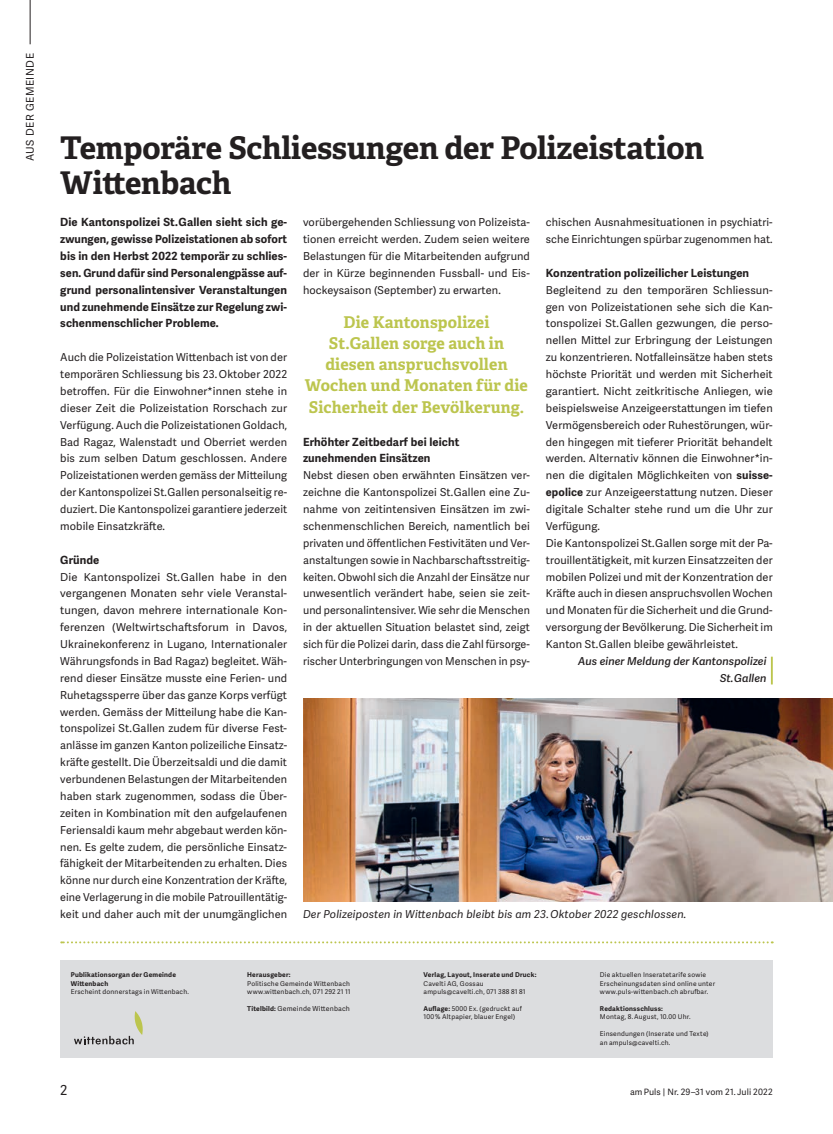
<style>
.page{position:relative;width:833px;height:1134px;background:#fff}
.page>*{position:absolute;margin:0;border:0;box-sizing:border-box;transform-origin:0 0}
._05_Hauptartikel_Tit{font:700 31.25px/35px "Adelle";letter-spacing:-.005em;color:#231f20}
._05_Hauptartikel_Zit{font:700 16.25px/21.2px "Adelle";letter-spacing:.01em;color:#bcc54e;text-align:center}
.t1{font:13.75px "Adelle Sans";color:#231f20}
._05_Hauptartikel_Lea{font:700 11.25px/16.9px "Adelle Sans";letter-spacing:.01em;color:#231f20;text-align:justify}
._05_Hauptartikel_Zwi{font:700 11.25px/16.9px "Adelle Sans";letter-spacing:.01em;color:#231f20}
._05_Hauptartikel_Gru{font:11px/16.9px "Adelle Sans";letter-spacing:.01em;color:#231f20;text-align:justify}
._05_Hauptartikel_Bil{font:italic 11px "Adelle Sans";letter-spacing:.015em;color:#231f20}
._05_Hauptartikel_Aut{font:italic 600 11px/16.9px "Adelle Sans";letter-spacing:.005em;color:#231f20;text-align:right}
.t2{font:10.62px "Adelle Sans";letter-spacing:.05em;color:#231f20}
.t3{font:8.75px "Adelle Sans";letter-spacing:.01em;color:#231f20}
._00_Impressum{font:6.88px "Adelle Sans";letter-spacing:.03em;color:#231f20}
._00_Impressum-2{font:6.62px/8.5px "Adelle Sans";letter-spacing:.03em;color:#231f20}
._00_Impressum-3{font:700 6.62px/8.5px "Adelle Sans";letter-spacing:.03em;color:#231f20}
.s1{font-weight:700}
.s2{font-weight:400}
.s3{font-weight:700;font-size:6.62px}
</style>
<div class="page">
<hr style="left:30px;top:0;width:1px;height:44px;background:#231f20">
<svg style="left:771px;top:657px;width:1px;height:27px"></svg>
<svg style="left:61px;top:941px;width:711px;height:2px"></svg>
<img style="left:303px;top:699px;width:530px;height:202px">
<div style="left:60px;top:960px;width:712px;height:98px;background:#dcdddf"></div>
<svg style="left:74px;top:1011px;width:69px;height:33px"></svg>
<p class="t2" style="left:24px;top:161px;width:110px;rotate:-90deg">AUS DER GEMEINDE</p>
<p class="_05_Hauptartikel_Tit" style="left:60px;top:130px;width:645px">Temporäre Schliessungen der Polizeistation<br>Wittenbach</p>
<p class="_05_Hauptartikel_Lea" style="left:60px;top:214px;width:228px">Die Kantonspolizei St.Gallen sieht sich ge&shy;zwungen, gewisse Polizeistationen ab sofort bis in den Herbst 2022 temporär zu schlies&shy;sen. Grund dafür sind Personalengpässe auf&shy;grund personalintensiver Veranstaltungen und zunehmende Einsätze zur Regelung zwi&shy;schenmenschlicher Probleme.</p>
<p class="_05_Hauptartikel_Gru" style="left:60px;top:349px;width:228px">Auch die Polizeistation Wittenbach ist von der temporären Schliessung bis 23. Oktober 2022 betroffen. Für die Einwohner*innen stehe in dieser Zeit die Polizeistation Rorschach zur Verfügung. Auch die Polizeistationen Goldach, Bad Ragaz, Walenstadt und Oberriet werden bis zum selben Datum geschlossen. Andere Polizeistationen werden gemäss der Mitteilung der Kantonspolizei St.Gallen personalseitig re&shy;duziert. Die Kantonspolizei garantiere jederzeit mobile Einsatzkräfte.</p>
<p class="_05_Hauptartikel_Zwi" style="left:60px;top:551px;width:41px">Gründe</p>
<p class="_05_Hauptartikel_Gru" style="left:60px;top:569px;width:228px">Die Kantonspolizei St.Gallen habe in den vergangenen Monaten sehr viele Veranstal&shy;tungen, davon mehrere internationale Kon&shy;ferenzen (Weltwirtschaftsforum in Davos, Ukrainekonferenz in Lugano, Internationaler Währungsfonds in Bad Ragaz) begleitet. Wäh&shy;rend dieser Einsätze musste eine Ferien- und Ruhetagssperre über das ganze Korps verfügt werden. Gemäss der Mitteilung habe die Kan&shy;tonspolizei St.Gallen zudem für diverse Fest&shy;anlässe im ganzen Kanton polizeiliche Einsatz&shy;kräfte gestellt. Die Überzeitsaldi und die damit verbundenen Belastungen der Mitarbeitenden haben stark zugenommen, sodass die Über&shy;zeiten in Kombination mit den aufgelaufenen Feriensaldi kaum mehr abgebaut werden kön&shy;nen. Es gelte zudem, die persönliche Einsatz&shy;fähigkeit der Mitarbeitenden zu erhalten. Dies könne nur durch eine Konzentration der Kräfte, eine Verlagerung in die mobile Patrouillentätig&shy;keit und daher auch mit der unumgänglichen</p>
<p class="_05_Hauptartikel_Gru" style="left:303px;top:214px;width:228px">vorübergehenden Schliessung von Polizeista&shy;tionen erreicht werden. Zudem seien weitere Belastungen für die Mitarbeitenden aufgrund der in Kürze beginnenden Fussball- und Eis&shy;hockeysaison (September) zu erwarten.</p>
<p class="_05_Hauptartikel_Gru" style="left:546px;top:214px;width:228px">chischen Ausnahmesituationen in psychiatri&shy;sche Einrichtungen spürbar zugenommen hat.</p>
<p class="_05_Hauptartikel_Zwi" style="left:546px;top:265px;width:205px">Konzentration polizeilicher Leistungen</p>
<p class="_05_Hauptartikel_Gru" style="left:546px;top:282px;width:228px">Begleitend zu den temporären Schliessun&shy;gen von Polizeistationen sehe sich die Kan&shy;tonspolizei St.Gallen gezwungen, die perso&shy;nellen Mittel zur Erbringung der Leistungen zu konzentrieren. Notfalleinsätze haben stets höchste Priorität und werden mit Sicherheit garantiert. Nicht zeitkritische Anliegen, wie beispielsweise Anzeigeerstattungen im tiefen Vermögensbereich oder Ruhestörungen, wür&shy;den hingegen mit tieferer Priorität behandelt werden. Alternativ können die Einwohner*in&shy;nen die digitalen Möglichkeiten von <span class="s1">suisse&shy;epolice</span> zur Anzeigeerstattung nutzen. Dieser digitale Schalter stehe rund um die Uhr zur Verfügung.</p>
<p class="_05_Hauptartikel_Gru" style="left:546px;top:535px;width:228px">Die Kantonspolizei St.Gallen sorge mit der Pa&shy;trouillentätigkeit, mit kurzen Einsatzzeiten der mobilen Polizei und mit der Konzentration der Kräfte auch in diesen anspruchsvollen Wochen und Monaten für die Sicherheit und die Grund&shy;versorgung der Bevölkerung. Die Sicherheit im Kanton St.Gallen bleibe gewährleistet.</p>
<p class="_05_Hauptartikel_Aut" style="left:578px;top:653px;width:190px">Aus einer Meldung der Kantonspolizei<br>St.Gallen</p>
<p class="_05_Hauptartikel_Zit" style="left:305px;top:311px;width:224px">Die Kantonspolizei<br>St.Gallen sorge auch in diesen anspruchsvollen<br>Wochen und Monaten für die<br>Sicherheit der Bevölkerung.</p>
<p class="_05_Hauptartikel_Zwi" style="left:303px;top:433px;width:158px">Erhöhter Zeitbedarf bei leicht zunehmenden Einsätzen</p>
<p class="_05_Hauptartikel_Gru" style="left:303px;top:467px;width:228px">Nebst diesen oben erwähnten Einsätzen ver&shy;zeichne die Kantonspolizei St.Gallen eine Zu&shy;nahme von zeitintensiven Einsätzen im zwi&shy;schenmenschlichen Bereich, namentlich bei privaten und öffentlichen Festivitäten und Ver&shy;anstaltungen sowie in Nachbarschaftsstreitig&shy;keiten. Obwohl sich die Anzahl der Einsätze nur unwesentlich verändert habe, seien sie zeit&shy;und personalintensiver. Wie sehr die Menschen in der aktuellen Situation belastet sind, zeigt sich für die Polizei darin, dass die Zahl fürsorge&shy;rischer Unterbringungen von Menschen in psy-</p>
<p class="_05_Hauptartikel_Bil" style="left:303px;top:908px;width:385px">Der Polizeiposten in Wittenbach bleibt bis am 23. Oktober 2022 geschlossen.</p>
<p class="_00_Impressum-3" style="left:71px;top:971px;width:120px">Publikationsorgan der Gemeinde<br>Wittenbach<br><span class="s2">Erscheint donnerstags in Wittenbach.</span></p>
<p class="_00_Impressum-2" style="left:247px;top:971px;width:104px"><span class="s1">Herausgeber:<br></span>Politische Gemeinde Wittenbach</p>
<p class="_00_Impressum-2" style="left:247px;top:988px;width:105px">www.wittenbach.ch, 071 292 21 11</p>
<p class="_00_Impressum" style="left:247px;top:1004px;width:104px"><span class="s3">Titelbild:</span> Gemeinde Wittenbach</p>
<p class="_00_Impressum-3" style="left:423px;top:971px;width:114px">Verlag, Layout, Inserate und Druck:<br><span class="s2">Cavelti AG, Gossau</span></p>
<p class="_00_Impressum-2" style="left:423px;top:988px;width:104px">ampuls@cavelti.ch, 071 388 81 81</p>
<p class="_00_Impressum-2" style="left:423px;top:1004px;width:100px"><span class="s1">Auflage:</span> 5000 Ex. (gedruckt auf<br>100 % Altpapier, blauer Engel)</p>
<p class="_00_Impressum-2" style="left:600px;top:971px;width:117px">Die aktuellen Inseratetarife sowie<br>Erscheinungsdaten sind online unter www.puls-wittenbach.ch abrufbar.</p>
<p class="_00_Impressum-2" style="left:600px;top:1004px;width:92px"><span class="s1">Redaktionsschluss:<br></span>Montag, 8. August, 10.00 Uhr.</p>
<p class="_00_Impressum-2" style="left:600px;top:1030px;width:110px">Einsendungen (Inserate und Texte) an ampuls@cavelti.ch.</p>
<p class="t1" style="left:60px;top:1082px;width:9px">2</p>
<p class="t3" style="left:630px;top:1087px;width:144px">am Puls | Nr. 29–31 vom 21. Juli 2022</p>
</div>
